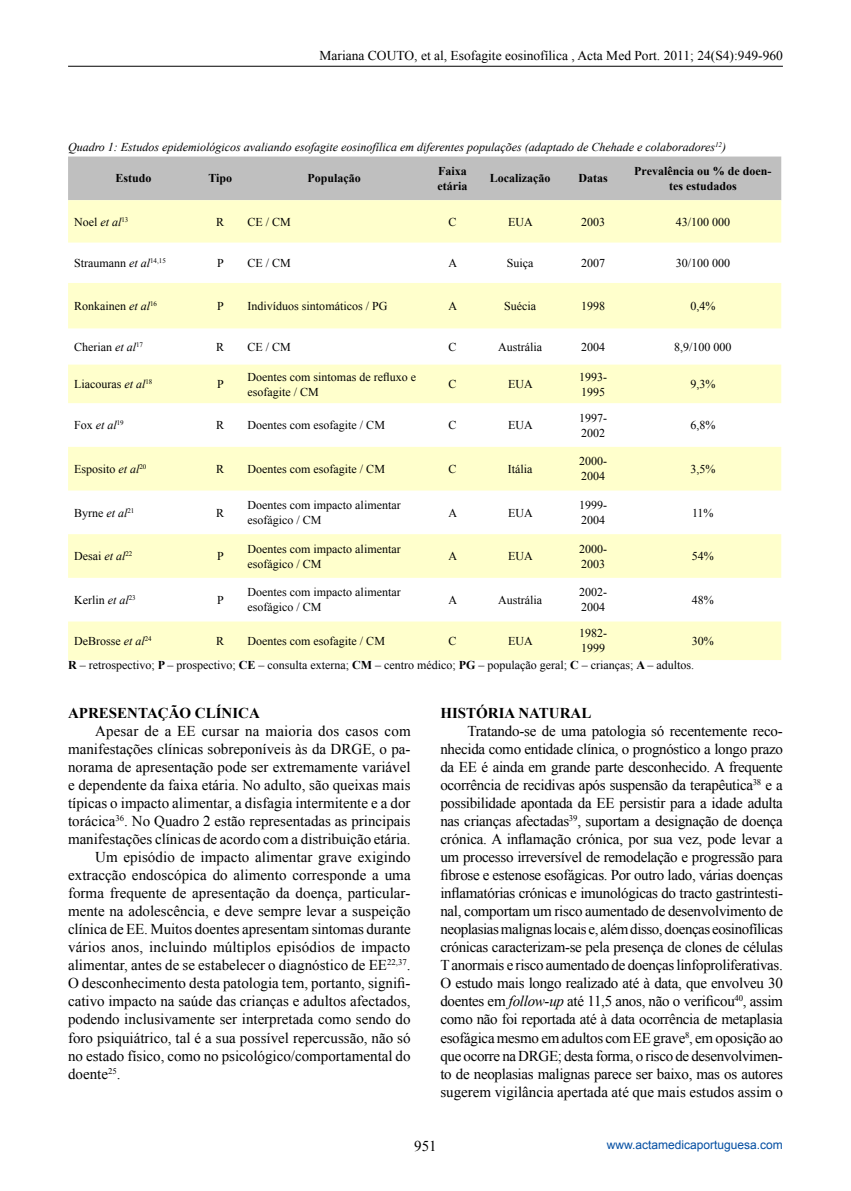
<style>
.page{position:relative;width:851px;height:1191px;background:#fff}
.page>*{position:absolute;margin:0;border:0;box-sizing:border-box;transform-origin:0 0}
.t1{font:15px/18px "Times New Roman";color:#000;text-align:justify}
.t2{font:700 15px "Times New Roman";color:#000}
.t3{font:13.5px "Times New Roman";color:#000}
.t4{font:12px/15px "Times New Roman";color:#000}
.t5{font:italic 12px "Times New Roman";color:#000}
.t6{font:700 12px/15px "Times New Roman";color:#000}
.t7{font:12px "Arial";color:#034ea2}
.s1{font-style:italic}
.s2{font-style:normal}
.s3{font-weight:700}
</style>
<div class="page">
<hr style="left:68px;top:66px;width:714px;height:1px;background:#000">
<div style="left:68px;top:156px;width:713px;height:44px;background:#bfbfbf"></div>
<svg style="left:68px;top:200px;width:713px;height:460px;fill:#ffc"></svg>
<p class="t3" style="left:319px;top:47px;width:465px">Mariana COUTO, et al, Esofagite eosinofílica , Acta Med Port. 2011; 24(S4):949-960</p>
<p class="t5" style="left:68px;top:138px;width:659px">Quadro 1: Estudos epidemiológicos avaliando esofagite eosinofílica em diferentes populações (adaptado de Chehade e colaboradores<sup>12</sup>)</p>
<p class="t6" style="left:115px;top:171px;width:38px">Estudo</p>
<p class="t6" style="left:208px;top:171px;width:25px">Tipo</p>
<p class="t6" style="left:307px;top:171px;width:55px">População</p>
<p class="t6" style="left:437px;top:163px;width:31px">Faixa etária</p>
<p class="t6" style="left:489px;top:171px;width:62px">Localização</p>
<p class="t6" style="left:578px;top:171px;width:31px">Datas</p>
<p class="t6" style="left:634px;top:163px;width:139px;text-align:center">Prevalência ou % de doen&shy;tes estudados</p>
<p class="t4" style="left:74px;top:214px;width:56px">Noel <span class="s1">et al</span><sup>13</sup></p>
<p class="t4" style="left:216px;top:214px;width:10px">R</p>
<p class="t4" style="left:247px;top:214px;width:45px">CE / CM</p>
<p class="t4" style="left:448px;top:214px;width:10px">C</p>
<p class="t4" style="left:508px;top:214px;width:26px">EUA</p>
<p class="t4" style="left:581px;top:214px;width:25px">2003</p>
<p class="t4" style="left:675px;top:214px;width:56px">43/100 000</p>
<p class="t4" style="left:74px;top:255px;width:93px">Straumann <span class="s1">et al</span><sup>14,15</sup></p>
<p class="t4" style="left:217px;top:255px;width:8px">P</p>
<p class="t4" style="left:247px;top:255px;width:45px">CE / CM</p>
<p class="t4" style="left:448px;top:255px;width:10px">A</p>
<p class="t4" style="left:506px;top:255px;width:28px">Suiça</p>
<p class="t4" style="left:581px;top:255px;width:25px">2007</p>
<p class="t4" style="left:675px;top:255px;width:56px">30/100 000</p>
<p class="t4" style="left:74px;top:298px;width:84px">Ronkainen <span class="s1">et al</span><sup>16</sup></p>
<p class="t4" style="left:217px;top:298px;width:8px">P</p>
<p class="t4" style="left:247px;top:298px;width:141px">Indivíduos sintomáticos / PG</p>
<p class="t4" style="left:448px;top:298px;width:10px">A</p>
<p class="t4" style="left:504px;top:298px;width:33px">Suécia</p>
<p class="t4" style="left:581px;top:298px;width:25px">1998</p>
<p class="t4" style="left:690px;top:298px;width:26px">0,4%</p>
<p class="t4" style="left:74px;top:339px;width:70px">Cherian <span class="s1">et al</span><sup>17</sup></p>
<p class="t4" style="left:216px;top:339px;width:10px">R</p>
<p class="t4" style="left:247px;top:339px;width:45px">CE / CM</p>
<p class="t4" style="left:448px;top:339px;width:10px">C</p>
<p class="t4" style="left:498px;top:339px;width:45px">Austrália</p>
<p class="t4" style="left:581px;top:339px;width:25px">2004</p>
<p class="t4" style="left:674px;top:339px;width:59px">8,9/100 000</p>
<p class="t4" style="left:74px;top:376px;width:80px">Liacouras <span class="s1">et al</span><sup>18</sup></p>
<p class="t4" style="left:217px;top:376px;width:8px">P</p>
<p class="t4" style="left:247px;top:369px;width:170px">Doentes com sintomas de refluxo e esofagite / CM</p>
<p class="t4" style="left:448px;top:376px;width:10px">C</p>
<p class="t4" style="left:508px;top:376px;width:26px">EUA</p>
<p class="t4" style="left:579px;top:369px;width:29px">1993-<br>1995</p>
<p class="t4" style="left:690px;top:376px;width:26px">9,3%</p>
<p class="t5" style="left:74px;top:417px;width:51px"><span class="s2">Fox</span> et al<sup>19</sup></p>
<p class="t4" style="left:216px;top:417px;width:10px">R</p>
<p class="t4" style="left:247px;top:417px;width:139px">Doentes com esofagite / CM</p>
<p class="t4" style="left:448px;top:417px;width:10px">C</p>
<p class="t4" style="left:508px;top:417px;width:26px">EUA</p>
<p class="t4" style="left:579px;top:410px;width:29px">1997-<br>2002</p>
<p class="t4" style="left:690px;top:417px;width:26px">6,8%</p>
<p class="t4" style="left:74px;top:461px;width:74px">Esposito <span class="s1">et al</span><sup>20</sup></p>
<p class="t4" style="left:216px;top:461px;width:10px">R</p>
<p class="t4" style="left:247px;top:461px;width:139px">Doentes com esofagite / CM</p>
<p class="t4" style="left:448px;top:461px;width:10px">C</p>
<p class="t4" style="left:507px;top:461px;width:26px">Itália</p>
<p class="t4" style="left:579px;top:453px;width:29px">2000-<br>2004</p>
<p class="t4" style="left:690px;top:461px;width:26px">3,5%</p>
<p class="t4" style="left:74px;top:505px;width:62px">Byrne <span class="s1">et al</span><sup>21</sup></p>
<p class="t4" style="left:216px;top:505px;width:10px">R</p>
<p class="t4" style="left:247px;top:497px;width:154px">Doentes com impacto alimentar esofágico / CM</p>
<p class="t4" style="left:448px;top:505px;width:10px">A</p>
<p class="t4" style="left:508px;top:505px;width:26px">EUA</p>
<p class="t4" style="left:579px;top:497px;width:29px">1999-<br>2004</p>
<p class="t4" style="left:692px;top:505px;width:23px">11%</p>
<p class="t4" style="left:74px;top:548px;width:60px">Desai <span class="s1">et al</span><sup>22</sup></p>
<p class="t4" style="left:217px;top:548px;width:8px">P</p>
<p class="t4" style="left:247px;top:541px;width:154px">Doentes com impacto alimentar esofágico / CM</p>
<p class="t4" style="left:448px;top:548px;width:10px">A</p>
<p class="t4" style="left:508px;top:548px;width:26px">EUA</p>
<p class="t4" style="left:579px;top:541px;width:29px">2000-<br>2003</p>
<p class="t4" style="left:691px;top:548px;width:23px">54%</p>
<p class="t4" style="left:74px;top:592px;width:63px">Kerlin <span class="s1">et al</span><sup>23</sup></p>
<p class="t4" style="left:217px;top:592px;width:8px">P</p>
<p class="t4" style="left:247px;top:584px;width:154px">Doentes com impacto alimentar esofágico / CM</p>
<p class="t4" style="left:448px;top:592px;width:10px">A</p>
<p class="t4" style="left:498px;top:592px;width:45px">Austrália</p>
<p class="t4" style="left:579px;top:584px;width:29px">2002-<br>2004</p>
<p class="t4" style="left:691px;top:592px;width:23px">48%</p>
<p class="t4" style="left:74px;top:633px;width:79px">DeBrosse <span class="s1">et al</span><sup>24</sup></p>
<p class="t4" style="left:216px;top:633px;width:10px">R</p>
<p class="t4" style="left:247px;top:633px;width:139px">Doentes com esofagite / CM</p>
<p class="t4" style="left:448px;top:633px;width:10px">C</p>
<p class="t4" style="left:508px;top:633px;width:26px">EUA</p>
<p class="t4" style="left:579px;top:626px;width:29px">1982-<br>1999</p>
<p class="t4" style="left:68px;top:628px;width:647px;line-height:24.2px;text-indent:623px">30%<br><span class="s3">R</span> – retrospectivo; <span class="s3">P</span> – prospectivo; <span class="s3">CE</span> – consulta externa; <span class="s3">CM</span> – centro médico; <span class="s3">PG</span> – população geral; <span class="s3">C</span> – crianças; <span class="s3">A</span> – adultos.</p>
<p class="t2" style="left:68px;top:703px;width:71px">APRESENTA</p>
<p class="t2" style="left:158px;top:703px;width:48px">ÇÃO CLÍNICA</p>
<p class="t1" style="left:95px;top:722px;width:317px">Apesar de a EE cursar na maioria dos casos com</p>
<p class="t1" style="left:68px;top:740px;width:344px">manifestações clínicas sobreponíveis às da DRGE, o pa-</p>
<p class="t1" style="left:68px;top:758px;width:344px">norama de apresentação pode ser extremamente variável</p>
<p class="t1" style="left:68px;top:776px;width:344px">e dependente da faixa etária. No adulto, são queixas mais</p>
<p class="t1" style="left:68px;top:794px;width:344px">típicas o impacto alimentar, a disfagia intermitente e a dor</p>
<p class="t1" style="left:68px;top:812px;width:344px">torácica<sup>36</sup>. No Quadro 2 estão representadas as principais</p>
<p class="t1" style="left:68px;top:830px;width:344px">manifestações clínicas de acordo com a distribuição etária.</p>
<p class="t1" style="left:95px;top:848px;width:317px">Um episódio de impacto alimentar grave exigindo</p>
<p class="t1" style="left:68px;top:866px;width:344px">extracção endoscópica do alimento corresponde a uma</p>
<p class="t1" style="left:68px;top:884px;width:344px">forma frequente de apresentação da doença, particular-</p>
<p class="t1" style="left:68px;top:902px;width:344px">mente na adolescência, e deve sempre levar a suspeição</p>
<p class="t1" style="left:68px;top:920px;width:344px">clínica de EE. Muitos doentes apresentam sintomas durante</p>
<p class="t1" style="left:68px;top:938px;width:344px">vários anos, incluindo múltiplos episódios de impacto</p>
<p class="t1" style="left:68px;top:956px;width:344px">alimentar, antes de se estabelecer o diagnóstico de EE<sup>22,37</sup>.</p>
<p class="t1" style="left:68px;top:974px;width:344px">O desconhecimento desta patologia tem, portanto, signifi-</p>
<p class="t1" style="left:68px;top:992px;width:344px">cativo impacto na saúde das crianças e adultos afectados,</p>
<p class="t1" style="left:68px;top:1010px;width:344px">podendo inclusivamente ser interpretada como sendo do</p>
<p class="t1" style="left:68px;top:1028px;width:344px">foro psiquiátrico, tal é a sua possível repercussão, não só</p>
<p class="t1" style="left:68px;top:1046px;width:344px">no estado físico, como no psicológico/comportamental do</p>
<p class="t1" style="left:68px;top:1064px;width:54px">doente<sup>25</sup>.</p>
<p class="t2" style="left:440px;top:703px;width:10px">HIST</p>
<p class="t2" style="left:476px;top:703px;width:54px">ÓRIA NAT</p>
<p class="t2" style="left:549px;top:703px;width:33px">URAL</p>
<p class="t1" style="left:440px;top:722px;width:344px;text-indent:27px">Tratando-se de uma patologia só recentemente reco&shy;nhecida como entidade clínica, o prognóstico a longo prazo da EE é ainda em grande parte desconhecido. A frequente ocorrência de recidivas após suspensão da terapêutica<sup>38</sup> e a possibilidade apontada da EE persistir para a idade adulta nas crianças afectadas<sup>39</sup>, suportam a designação de doença crónica. A inflamação crónica, por sua vez, pode levar a um processo irreversível de remodelação e progressão para fibrose e estenose esofágicas. Por outro lado, várias doenças inflamatórias crónicas e imunológicas do tracto gastrintesti&shy;nal, comportam um risco aumentado de desenvolvimento de neoplasias malignas locais e, além disso, doenças eosinofílicas crónicas caracterizam-se pela presença de clones de células T anormais e risco aumentado de doenças linfoproliferativas.<br>O estudo mais longo realizado até à data, que envolveu 30 doentes em <span class="s1">follow-up</span> até 11,5 anos, não o verificou<sup>40</sup>, assim como não foi reportada até à data ocorrência de metaplasia esofágica mesmo em adultos com EE grave<sup>8</sup>, em oposição ao que ocorre na DRGE; desta forma, o risco de desenvolvimen&shy;to de neoplasias malignas parece ser baixo, mas os autores sugerem vigilância apertada até que mais estudos assim o</p>
<p class="t1" style="left:414px;top:1137px;width:24px">951</p>
<p class="t7" style="left:606px;top:1136px;width:178px">www.actamedicaportuguesa.com</p>
</div>
